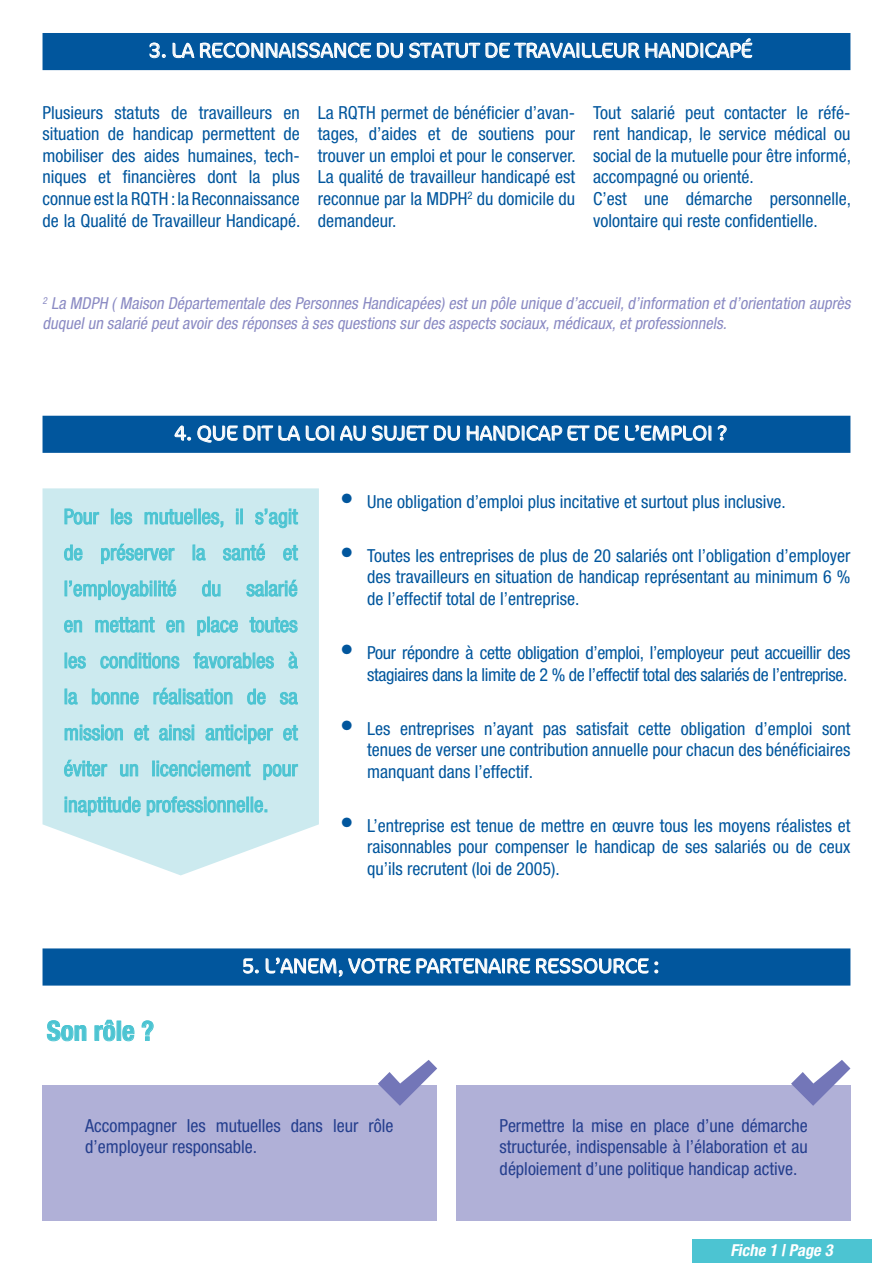
<style>
.page{position:relative;width:893px;height:1263px;background:#fff}
.page>*{position:absolute;margin:0;border:0;box-sizing:border-box;transform-origin:0 0}
.t1{font:700 condensed 27px "Helvetica Neue LT Std";color:#4cc4d2}
.t2{font:condensed 21px/36px "Helvetica Neue LT";color:#4cc4d2}
.t3{font:300 20.85px "Cocon";color:#fff}
.t4{font:condensed 18px/21.6px "Helvetica Neue LT";color:#01569d;text-align:justify}
.t5{font:condensed 18px/21.6px "Helvetica Neue LT";color:#253f8e}
.t6{font:condensed 18px/21.6px "Helvetica Neue LT";letter-spacing:-.02em;color:#01569d;text-align:right}
.t7{font:italic condensed 16.5px/19.8px "Helvetica Neue LT";color:#8a8ac3}
.t8{font:italic 700 condensed 16.5px "Helvetica Neue LT Std";color:#fff}
.s1{font-size:27px}
</style>
<div class="page">
<div style="left:692px;top:1239px;width:180px;height:24px;background:#4cc4d2"></div>
<div style="left:43px;top:1085px;width:394px;height:135px;background:#b0b0d7"></div>
<div style="left:456px;top:1085px;width:394px;height:135px;background:#b0b0d7"></div>
<svg style="left:43px;top:488px;width:276px;height:387px;background:#cfebf0"></svg>
<svg style="left:65px;top:509px;width:34px;height:15px"></svg>
<svg style="left:111px;top:509px;width:21px;height:15px"></svg>
<svg style="left:145px;top:509px;width:51px;height:15px"></svg>
<div style="left:198px;top:509px;width:3px;height:15px;border:1px solid #4cc4d2"></div>
<svg style="left:202px;top:512px;width:21px;height:15px"></svg>
<svg style="left:236px;top:509px;width:7px;height:15px"></svg>
<svg style="left:255px;top:509px;width:43px;height:19px"></svg>
<svg style="left:64px;top:545px;width:18px;height:15px"></svg>
<svg style="left:101px;top:544px;width:73px;height:20px"></svg>
<svg style="left:193px;top:545px;width:12px;height:15px"></svg>
<svg style="left:223px;top:544px;width:42px;height:16px"></svg>
<svg style="left:283px;top:545px;width:15px;height:15px"></svg>
<svg style="left:65px;top:580px;width:111px;height:20px;background:#a0dce4"></svg>
<svg style="left:202px;top:581px;width:18px;height:15px"></svg>
<svg style="left:247px;top:580px;width:50px;height:16px"></svg>
<svg style="left:64px;top:620px;width:18px;height:12px"></svg>
<svg style="left:95px;top:617px;width:60px;height:15px"></svg>
<svg style="left:166px;top:620px;width:18px;height:12px"></svg>
<div style="left:207px;top:617px;width:3px;height:15px;border:1px solid #4cc4d2"></div>
<svg style="left:197px;top:619px;width:41px;height:17px"></svg>
<svg style="left:250px;top:617px;width:47px;height:15px"></svg>
<svg style="left:65px;top:653px;width:21px;height:15px"></svg>
<svg style="left:101px;top:653px;width:78px;height:15px"></svg>
<svg style="left:194px;top:652px;width:80px;height:16px"></svg>
<svg style="left:289px;top:652px;width:9px;height:16px"></svg>
<svg style="left:65px;top:689px;width:12px;height:15px"></svg>
<svg style="left:92px;top:689px;width:47px;height:15px"></svg>
<svg style="left:154px;top:688px;width:78px;height:16px"></svg>
<svg style="left:247px;top:689px;width:18px;height:15px"></svg>
<svg style="left:280px;top:691px;width:18px;height:13px"></svg>
<svg style="left:65px;top:725px;width:58px;height:15px"></svg>
<svg style="left:134px;top:725px;width:15px;height:15px"></svg>
<svg style="left:159px;top:725px;width:35px;height:15px"></svg>
<svg style="left:206px;top:725px;width:67px;height:19px"></svg>
<svg style="left:283px;top:725px;width:15px;height:15px"></svg>
<svg style="left:64px;top:760px;width:43px;height:16px"></svg>
<svg style="left:120px;top:764px;width:18px;height:12px"></svg>
<div style="left:152px;top:761px;width:3px;height:15px;border:1px solid #4cc4d2"></div>
<svg style="left:157px;top:761px;width:93px;height:15px"></svg>
<svg style="left:264px;top:764px;width:34px;height:16px"></svg>
<svg style="left:65px;top:797px;width:75px;height:19px"></svg>
<svg style="left:147px;top:796px;width:120px;height:20px;background:#a2dde5"></svg>
<div style="left:43px;top:416px;width:807px;height:37px;background:#01569d"></div>
<svg style="left:174px;top:425px;width:17px;height:16px"></svg>
<svg style="left:197px;top:425px;width:169px;height:18px"></svg>
<svg style="left:372px;top:425px;width:88px;height:16px"></svg>
<svg style="left:466px;top:425px;width:153px;height:16px"></svg>
<svg style="left:625px;top:424px;width:102px;height:17px"></svg>
<div style="left:43px;top:948px;width:807px;height:37px;background:#01569d"></div>
<svg style="left:243px;top:958px;width:16px;height:16px"></svg>
<svg style="left:265px;top:957px;width:393px;height:20px"></svg>
<div style="left:43px;top:33px;width:807px;height:37px;background:#01569d"></div>
<svg style="left:149px;top:42px;width:17px;height:17px"></svg>
<svg style="left:172px;top:42px;width:231px;height:17px"></svg>
<svg style="left:409px;top:38px;width:344px;height:21px"></svg>
<svg style="left:47px;top:1020px;width:39px;height:21px"></svg>
<svg style="left:95px;top:1020px;width:20px;height:21px"></svg>
<div style="left:117px;top:1021px;width:4px;height:20px;border:1px solid #4cc4d2"></div>
<svg style="left:122px;top:1025px;width:12px;height:16px"></svg>
<svg style="left:142px;top:1020px;width:12px;height:21px"></svg>
<svg style="left:791px;top:1060px;width:59px;height:46px"></svg>
<svg style="left:378px;top:1060px;width:59px;height:46px"></svg>
<p class="t3" style="left:149px;top:38px;width:605px">3. LA RECONNAISSANCE DU STATUT DE TRAVAILLEUR HANDICAPÉ</p>
<p class="t4" style="left:43px;top:101px;width:259px">Plusieurs statuts de travailleurs en situation de handicap permettent de mobiliser des aides humaines, tech&shy;niques et financières dont la plus connue est la RQTH : la Reconnaissance de la Qualité de Travailleur Handicapé.</p>
<p class="t4" style="left:318px;top:101px;width:259px">La RQTH permet de bénéficier d’avan&shy;tages, d’aides et de soutiens pour trouver un emploi et pour le conserver.<br>La qualité de travailleur handicapé est reconnue par la MDPH<sup>2</sup> du domicile du demandeur.</p>
<p class="t4" style="left:593px;top:101px;width:259px;text-align:left">Tout salarié peut contacter le réfé&shy;rent handicap, le service médical ou social de la mutuelle pour être informé, accompagné ou orienté.<br>C’est une démarche personnelle, volontaire qui reste confidentielle.</p>
<p class="t7" style="left:43px;top:294px;width:813px"><sup>2</sup> La MDPH (Maison Départementale des Personnes Handicapées) estun pôle unique d’accueil,d’information etd’orientation auprès duquelun salarié peutavoirdes réponses à ses questions surdes aspects sociaux,médicaux,etprofessionnels.</p>
<p class="t3" style="left:174px;top:421px;width:554px">4. QUE DIT LA LOI AU SUJET DU HANDICAP ET DE L’EMPLOI ?</p>
<p class="t2" style="left:64px;top:498px;width:235px">Pour les mutuelles, il s’agit de préserver la santé et l’employabilité du salarié en mettant en place toutes les conditions favorables à la bonne réalisation de sa mission et ainsi anticiper et éviter un licenciement pour inaptitude professionnelle.</p>
<p class="t4" style="left:340px;top:490px;width:447px"><span class="s1">•</span> Une obligation d’emploi plus incitative et surtout plus inclusive.</p>
<p class="t4" style="left:367px;top:544px;width:485px;text-indent:-27px"><span class="s1">•</span> Toutes les entreprises de plus de 20 salariés ont l’obligation d’employer des travailleurs en situation de handicap représentant au minimum 6 % de l’effectif total de l’entreprise.</p>
<p class="t6" style="left:340px;top:642px;width:512px"><span class="s1">•</span> Pour répondre à cette obligation d’emploi, l’employeur peut accueillir des stagiaires dans la limite de 2 % de l’effectif total des salariés de l’entreprise.</p>
<p class="t4" style="left:367px;top:717px;width:485px;text-indent:-27px"><span class="s1">•</span> Les entreprises n’ayant pas satisfait cette obligation d’emploi sont tenues de verser une contribution annuelle pour chacun des bénéficiaires manquant dans l’effectif.</p>
<p class="t4" style="left:367px;top:814px;width:485px;text-indent:-27px"><span class="s1">•</span> L’entreprise est tenue de mettre en œuvre tous les moyens réalistes et raisonnables pour compenser le handicap de ses salariés ou de ceux qu’ils recrutent (loi de 2005).</p>
<h1 class="t1" style="left:47px;top:1014px;width:109px">Son rôle ?</h1>
<p class="t3" style="left:242px;top:954px;width:419px">5. L’ANEM, VOTRE PARTENAIRE RESSOURCE :</p>
<p class="t5" style="left:85px;top:1114px;width:310px">Accompagner les mutuelles dans leur rôle d’employeur responsable.</p>
<p class="t5" style="left:500px;top:1114px;width:310px;text-align:justify">Permettre la mise en place d’une démarche structurée, indispensable à l’élaboration et au déploiement d’une politique handicap active.</p>
<p class="t8" style="left:730px;top:1240px;width:107px">Fiche 1 |Page 3</p>
</div>
